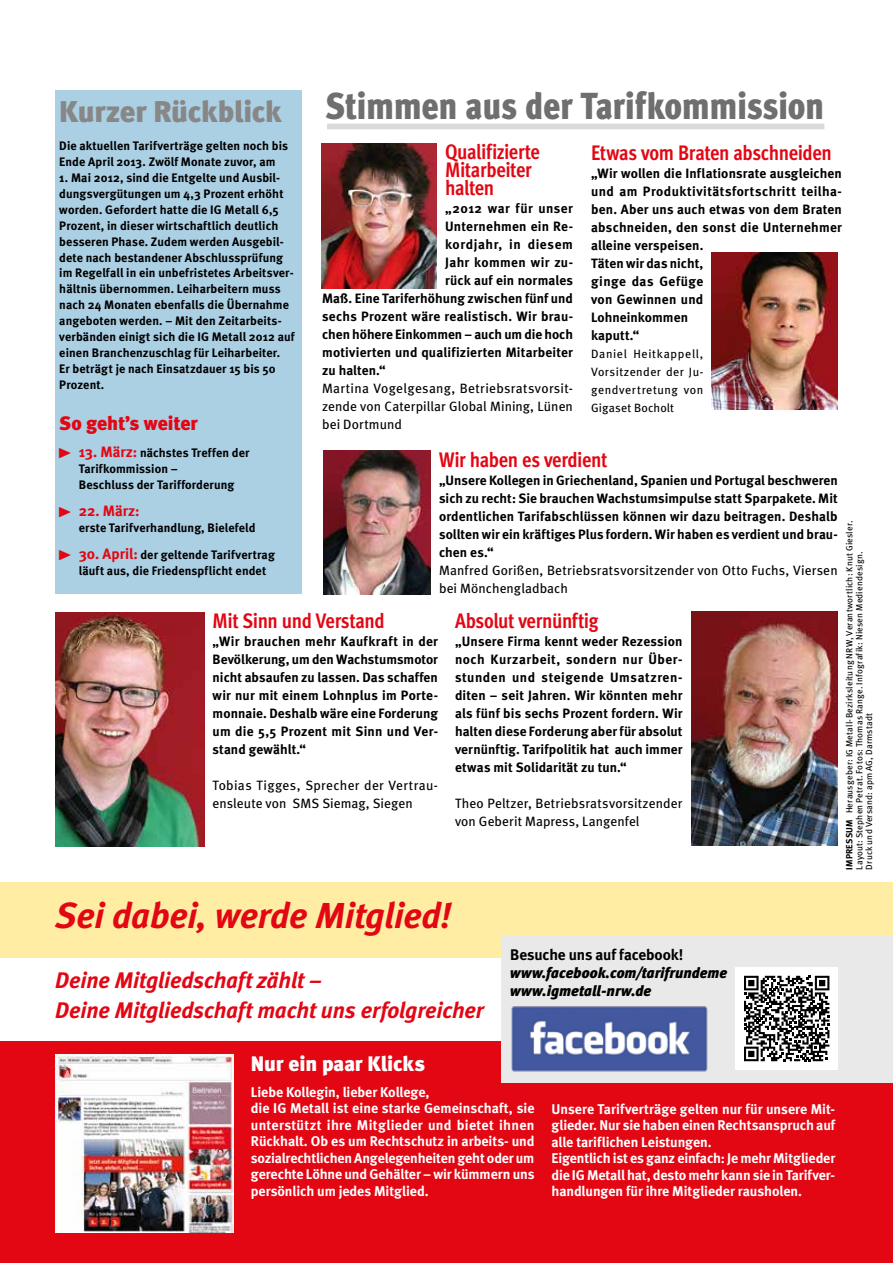
<style>
.page{position:relative;width:893px;height:1263px;background:#fff}
.page>*{position:absolute;margin:0;border:0;box-sizing:border-box;transform-origin:0 0}
.t1{font:900 37.5px "Meta Cond";letter-spacing:-.015em;color:#706f6f}
.t2{font:italic 700 36px "Meta";letter-spacing:-.005em;color:#e30613}
.t3{font:900 30px "Meta";letter-spacing:-.01em;color:#878787}
.t4{font:italic 700 22.5px/30px "Meta";letter-spacing:-.005em;color:#e30613}
.t5{font:700 21px/18px "Meta Cond";letter-spacing:-.02em;color:#e30613}
.t6{font:900 21px "Meta";letter-spacing:-.005em;color:#fff}
.t7{font:900 19.5px "Meta";letter-spacing:-.005em;color:#e30613}
.t8{font:700 15.3px "Meta";letter-spacing:-.01em;color:#000}
.t9{font:italic 900 15px/18px "Meta";color:#000}
.t10{font:700 15px "Meta";color:#e30613}
.t11{font:700 14.1px/16.5px "Meta";letter-spacing:-.005em;color:#fff}
.t12{font:700 13.5px/18px "Meta";letter-spacing:.015em;color:#000;text-align:justify}
.t13{font:13.5px/18px "Meta";letter-spacing:.01em;color:#000}
.t14{font:700 13.5px "Meta";letter-spacing:-.005em;color:#000}
.t15{font:700 13.5px "Meta";letter-spacing:.045em;color:#000}
.t16{font:700 13.5px "Meta";letter-spacing:.035em;color:#000}
.t17{font:700 12.3px/15.9px "Meta";letter-spacing:.01em;color:#000}
.t18{font:12px/18px "Meta";letter-spacing:.04em;color:#000;text-align:justify}
.t19{font:9px/9.8px "Meta";letter-spacing:.02em;color:#000}
.s1{font-size:15px;color:#e30613}
.s2{font-weight:700}
</style>
<div class="page">
<div style="left:0;top:882px;width:893px;height:170px;background:#ffeda3"></div>
<img style="left:712px;top:252px;width:126px;height:157px">
<img style="left:321px;top:144px;width:116px;height:144px">
<div style="left:327px;top:124px;width:497px;height:5px;background:#dadada"></div>
<img style="left:323px;top:450px;width:108px;height:144px">
<img style="left:691px;top:612px;width:147px;height:233px">
<img style="left:55px;top:612px;width:149px;height:234px">
<div style="left:0;top:959px;width:526px;height:119px;background:#fff"></div>
<div style="left:0;top:1042px;width:893px;height:221px;background:#e30613"></div>
<img style="left:55px;top:1054px;width:179px;height:179px">
<div style="left:502px;top:936px;width:391px;height:146px;background:#e9e9e9"></div>
<div style="left:736px;top:967px;width:102px;height:102px;background:#fff"></div>
<svg style="left:744px;top:976px;width:85px;height:85px"></svg>
<img style="left:511px;top:1006px;width:197px;height:66px">
<div style="left:55px;top:90px;width:247px;height:504px;background:#abcfe3"></div>
<h1 class="t1" style="left:325px;top:84px;width:501px">Stimmen aus der Tarifkommission</h1>
<h3 class="t3" style="left:59px;top:94px;width:224px">Kurzer Rückblick</h3>
<p class="t17" style="left:59px;top:138px;width:230px">Die aktuellen Tarifverträge gelten noch bis<br>Ende April 2013. Zwölf Monate zuvor, am</p>
<p class="t17" style="left:59px;top:169px;width:237px">1. Mai 2012, sind die Entgelte und Ausbil&shy;dungsvergütungen um 4,3 Prozent erhöht worden. Gefordert hatte die IG Metall 6,5<br>Prozent, in dieser wirtschaftlich deutlich besseren Phase. Zudem werden Ausgebil&shy;dete nach bestandener Abschlussprüfung im Regelfall in ein unbefristetes Arbeitsver&shy;hältnis übernommen. Leiharbeitern muss nach 24 Monaten ebenfalls die Übernahme angeboten werden. – Mit den Zeitarbeits&shy;verbänden einigt sich die IG Metall 2012 auf einen Branchenzuschlag für Leiharbeiter.<br>Er beträgt je nach Einsatzdauer 15 bis 50<br>Prozent.</p>
<h3 class="t7" style="left:59px;top:412px;width:140px">So geht’s weiter</h3>
<p class="t17" style="left:79px;top:445px;width:172px"><span class="s1">13. März:</span> nächstes Treffen der<br>Tarifkommission –<br>Beschluss der Tarifforderung</p>
<p class="t10" style="left:79px;top:501px;width:62px">22. März:</p>
<p class="t17" style="left:79px;top:519px;width:178px">erste Tarifverhandlung, Bielefeld</p>
<p class="t17" style="left:79px;top:546px;width:198px"><span class="s1">30. April:</span> der geltende Tarifvertrag läuft aus, die Friedenspflicht endet</p>
<h3 class="t5" style="left:445px;top:142px;width:96px">Qualifizierte<br>Mitarbeiter halten</h3>
<p class="t16" style="left:445px;top:200px;width:130px">„2012 war für unser</p>
<p class="t12" style="left:445px;top:217px;width:129px">Unternehmen ein Re-</p>
<p class="t15" style="left:445px;top:236px;width:129px">kordjahr, in diesem</p>
<p class="t12" style="left:445px;top:253px;width:129px">Jahr kommen wir zu-</p>
<p class="t12" style="left:445px;top:271px;width:129px">rück auf ein normales</p>
<p class="t12" style="left:322px;top:289px;width:252px">Maß. Eine Tariferhöhung zwischen fünf und</p>
<p class="t12" style="left:322px;top:307px;width:252px">sechs Prozent wäre realistisch. Wir brau-</p>
<p class="t14" style="left:322px;top:326px;width:252px">chen höhere Einkommen – auch um die hoch</p>
<p class="t12" style="left:322px;top:343px;width:253px">motivierten und qualifizierten Mitarbeiter</p>
<p class="t12" style="left:322px;top:361px;width:65px">zu halten.“</p>
<p class="t13" style="left:322px;top:379px;width:252px;text-align:justify">Martina Vogelgesang, Betriebsratsvorsit&shy;zende von Caterpillar Global Mining, Lünen bei Dortmund</p>
<h3 class="t5" style="left:591px;top:144px;width:242px">Etwas vom Braten abschneiden</h3>
<p class="t12" style="left:591px;top:164px;width:253px;text-align:left">„Wir wollen die Inflationsrate ausgleichen und am Produktivitätsfortschritt teilha&shy;ben. Aber uns auch etwas von dem Braten abschneiden, den sonst die Unternehmer alleine verspeisen.<br>Täten wir das nicht,<br>ginge das Gefüge<br>von Gewinnen und<br>Lohneinkommen<br>kaputt.“</p>
<p class="t18" style="left:591px;top:345px;width:114px">Daniel Heitkappell, Vorsitzender der Ju&shy;gendvertretung von Gigaset Bocholt</p>
<h3 class="t5" style="left:439px;top:450px;width:170px">Wir haben es verdient</h3>
<p class="t12" style="left:439px;top:471px;width:400px">„Unsere Kollegen in Griechenland, Spanien und Portugal beschweren sich zu recht: Sie brauchen Wachstumsimpulse statt Sparpakete. Mit ordentlichen Tarifabschlüssen können wir dazu beitragen. Deshalb sollten wir ein kräftiges Plus fordern. Wir haben es verdient und brau&shy;chen es.“</p>
<p class="t13" style="left:439px;top:561px;width:400px">Manfred Gorißen, Betriebsratsvorsitzender von Otto Fuchs, Viersen bei Mönchengladbach</p>
<h3 class="t5" style="left:455px;top:612px;width:145px">Absolut vernünftig</h3>
<p class="t12" style="left:455px;top:632px;width:229px">„Unsere Firma kennt weder Rezession noch Kurzarbeit, sondern nur Über&shy;stunden und steigende Umsatzren&shy;diten – seit Jahren. Wir könnten mehr als fünf bis sechs Prozent fordern. Wir halten diese Forderung aber für absolut vernünftig. Tarifpolitik hat auch immer etwas mit Solidarität zu tun.“</p>
<p class="t13" style="left:455px;top:794px;width:229px">Theo Peltzer, Betriebsratsvorsitzender von Geberit Mapress, Langenfel</p>
<p class="t19" style="left:844px;top:870px;width:350px;rotate:-90deg"><span class="s2">Impressum</span> Herausgeber: IG Metall-Bezirksleitung NRW, Verantwortlich: Knut Giesler.<br>Layout: Stephen Petrat. Fotos: Thomas Range. Infografik: Niesen Mediendesign.<br>Druck und Versand: apm AG, Darmstadt</p>
<h3 class="t5" style="left:213px;top:612px;width:174px">Mit Sinn und Verstand</h3>
<p class="t12" style="left:213px;top:632px;width:227px">„Wir brauchen mehr Kaufkraft in der Bevölkerung, um den Wachstumsmotor nicht absaufen zu lassen. Das schaffen wir nur mit einem Lohnplus im Porte&shy;monnaie. Deshalb wäre eine Forderung um die 5,5 Prozent mit Sinn und Ver&shy;stand gewählt.“</p>
<p class="t13" style="left:213px;top:776px;width:227px">Tobias Tigges, Sprecher der Vertrau&shy;ensleute von SMS Siemag, Siegen</p>
<h2 class="t2" style="left:55px;top:893px;width:398px">Sei dabei, werde Mitglied!</h2>
<h3 class="t4" style="left:55px;top:964px;width:430px">Deine Mitgliedschaft zählt –<br>Deine Mitgliedschaft macht uns erfolgreicher</h3>
<p class="t8" style="left:510px;top:945px;width:174px">Besuche uns auf facebook!</p>
<p class="t9" style="left:510px;top:963px;width:218px">www.facebook.com/tarifrundeme www.igmetall-nrw.de</p>
<h3 class="t6" style="left:251px;top:1051px;width:176px">Nur ein paar Klicks</h3>
<p class="t11" style="left:251px;top:1083px;width:285px">Liebe Kollegin, lieber Kollege,<br>die IG Metall ist eine starke Gemeinschaft, sie unterstützt ihre Mitglieder und bietet ihnen Rückhalt. Ob es um Rechtschutz in arbeits- und sozialrechtlichen Angelegenheiten geht oder um gerechte Löhne und Gehälter – wir kümmern uns persönlich um jedes Mitglied.</p>
<p class="t11" style="left:551px;top:1100px;width:285px">Unsere Tarifverträge gelten nur für unsere Mit&shy;glieder. Nur sie haben einen Rechtsanspruch auf alle tariflichen Leistungen.<br>Eigentlich ist es ganz einfach: Je mehr Mitglieder die IG Metall hat, desto mehr kann sie in Tarifver&shy;handlungen für ihre Mitglieder rausholen.</p>
</div>
